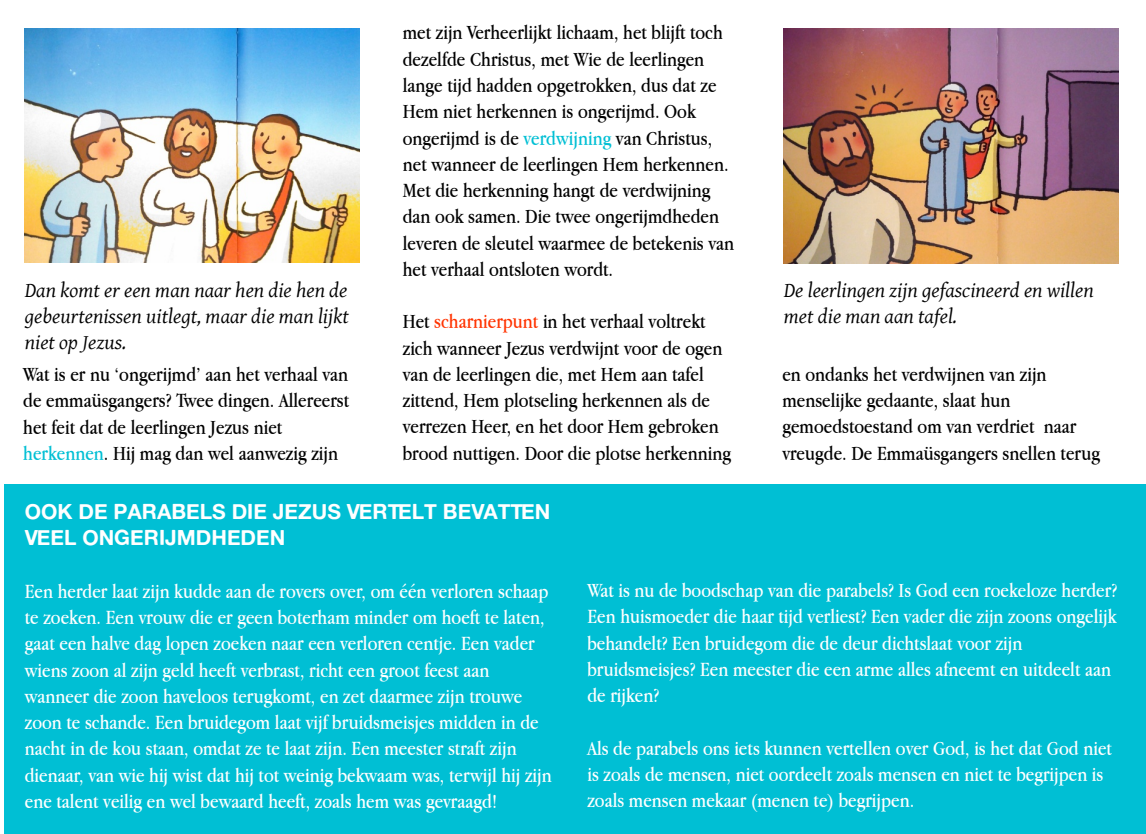
<style>
.page{position:relative;width:1146px;height:834px;background:#fff}
.page>*{position:absolute;margin:0;border:0;box-sizing:border-box;transform-origin:0 0}
.t1{font:21px/26.2px "Apple Garamond";color:#fff}
.t2{font:21px/26.2px "Apple Garamond";color:#000}
.t3{font:italic 21px/26.2px "Gentium Basic";color:#000;text-align:justify}
.t4{font:21px/26.2px "Alte Haas Grotesk Bold";color:#fff}
.s1{color:#00bfd4}
.s2{color:#f30}
</style>
<div class="page">
<img style="left:25px;top:28px;width:334px;height:234px">
<img style="left:784px;top:28px;width:334px;height:235px">
<div style="left:4px;top:484px;width:1142px;height:349px;background:#00bfd4"></div>
<p class="t2" style="left:403px;top:19px;width:333px">met zijn Verheerlijkt lichaam, het blijft toch dezelfde Christus, met Wie de leerlingen lange tijd hadden opgetrokken, dus dat ze Hem niet herkennen is ongerijmd. Ook ongerijmd is de <span class="s1">verdwijning</span> van Christus, net wanneer de leerlingen Hem herkennen.<br>Met die herkenning hangt de verdwijning dan ook samen. Die twee ongerijmdheden leveren de sleutel waarmee de betekenis van het verhaal ontsloten wordt.</p>
<p class="t2" style="left:403px;top:308px;width:330px">Het <span class="s2">scharnierpunt</span> in het verhaal voltrekt zich wanneer Jezus verdwijnt voor de ogen van de leerlingen die, met Hem aan tafel zittend, Hem plotseling herkennen als de verrezen Heer, en het door Hem gebroken brood nuttigen. Door die plotse herkenning</p>
<p class="t3" style="left:25px;top:277px;width:326px">Dan komt er een man naar hen die hen de gebeurtenissen uitlegt, maar die man lijkt niet op Jezus.</p>
<p class="t3" style="left:784px;top:277px;width:311px">De leerlingen zijn gefascineerd en willen met die man aan tafel.</p>
<p class="t2" style="left:782px;top:360px;width:319px">en ondanks het verdwijnen van zijn menselijke gedaante, slaat hun gemoedstoestand om van verdriet naar vreugde. De Emmaüsgangers snellen terug</p>
<p class="t2" style="left:23px;top:360px;width:328px">Wat is er nu ‘ongerijmd’ aan het verhaal van de emmaüsgangers? Twee dingen. Allereerst het feit dat de leerlingen Jezus niet <span class="s1">herkennen</span>. Hij mag dan wel aanwezig zijn</p>
<p class="t4" style="left:25px;top:497px;width:527px">OOK DE PARABELS DIE JEZUS VERTELT BEVATTEN<br>VEEL ONGERIJMDHEDEN</p>
<p class="t1" style="left:25px;top:577px;width:528px">Een herder laat zijn kudde aan de rovers over, om één verloren schaap te zoeken. Een vrouw die er geen boterham minder om hoeft te laten, gaat een halve dag lopen zoeken naar een verloren centje. Een vader wiens zoon al zijn geld heeft verbrast, richt een groot feest aan wanneer die zoon haveloos terugkomt, en zet daarmee zijn trouwe zoon te schande. Een bruidegom laat vijf bruidsmeisjes midden in de nacht in de kou staan, omdat ze te laat zijn. Een meester straft zijn dienaar, van wie hij wist dat hij tot weinig bekwaam was, terwijl hij zijn ene talent veilig en wel bewaard heeft, zoals hem was gevraagd!</p>
<p class="t1" style="left:587px;top:576px;width:531px">Wat is nu de boodschap van die parabels? Is God een roekeloze herder?<br>Een huismoeder die haar tijd verliest? Een vader die zijn zoons ongelijk behandelt? Een bruidegom die de deur dichtslaat voor zijn bruidsmeisjes? Een meester die een arme alles afneemt en uitdeelt aan de rijken?</p>
<p class="t1" style="left:587px;top:734px;width:526px">Als de parabels ons iets kunnen vertellen over God, is het dat God niet is zoals de mensen, niet oordeelt zoals mensen en niet te begrijpen is zoals mensen mekaar (menen te) begrijpen.</p>
</div>
